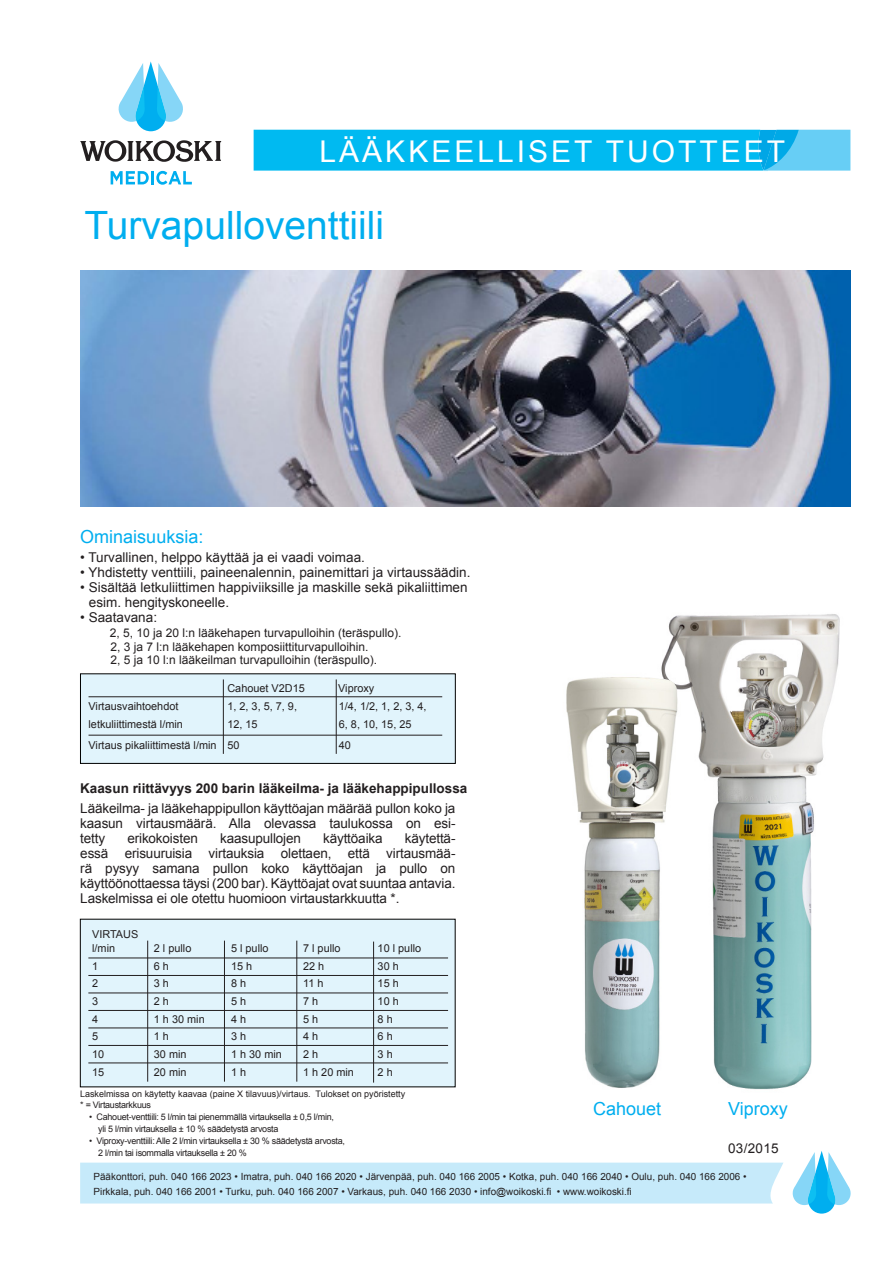
<style>
.page{position:relative;width:893px;height:1263px;background:#fff}
.page>*{position:absolute;margin:0;border:0;box-sizing:border-box;transform-origin:0 0}
.t1{font:39px "Arial";color:#00aeef}
.t2{font:30px "Arial";letter-spacing:.1em;color:#fff}
.t3{font:18px "Arial";color:#00aeef}
.t4{font:13.5px/15px "Arial";color:#231f20;text-align:justify}
.t5{font:700 13.5px "Arial";color:#231f20}
.t6{font:12px "Arial";color:#231f20}
.t7{font:10.95px "Arial";color:#231f20}
.t8{font:9.9px/15px "Arial";color:#231f20}
.t9{font:9px "Arial";letter-spacing:-.03em;color:#231f20}
.t10{font:9px "Arial";color:#231f20}
</style>
<div class="page">
<img style="left:662px;top:614px;width:178px;height:476px">
<img style="left:566px;top:665px;width:117px;height:425px">
<img style="left:80px;top:271px;width:770px;height:236px">
<div style="left:80px;top:1162px;width:703px;height:41px;background:#c6eafa"></div>
<svg style="left:792px;top:1151px;width:59px;height:62px"></svg>
<svg style="left:254px;top:130px;width:596px;height:41px;background:#0dbbf1"></svg>
<svg style="left:111px;top:171px;width:81px;height:14px"></svg>
<svg style="left:80px;top:140px;width:141px;height:22px"></svg>
<svg style="left:118px;top:61px;width:65px;height:70px"></svg>
<div style="left:80px;top:919px;width:375px;height:168px;background:#e1f4fc"></div>
<hr style="left:147px;top:941px;width:1px;height:141px;background:#231f20">
<hr style="left:88px;top:958px;width:360px;height:1px;background:#231f20">
<hr style="left:88px;top:975px;width:360px;height:1px;background:#231f20">
<hr style="left:88px;top:993px;width:360px;height:1px;background:#231f20">
<hr style="left:88px;top:1010px;width:360px;height:1px;background:#231f20">
<hr style="left:88px;top:1028px;width:360px;height:1px;background:#231f20">
<hr style="left:88px;top:1045px;width:360px;height:1px;background:#231f20">
<hr style="left:88px;top:1063px;width:360px;height:1px;background:#231f20">
<hr style="left:224px;top:941px;width:1px;height:141px;background:#231f20">
<hr style="left:297px;top:941px;width:1px;height:141px;background:#231f20">
<hr style="left:373px;top:941px;width:1px;height:141px;background:#231f20">
<div style="left:80px;top:674px;width:375px;height:89px;background:#e1f4fc"></div>
<hr style="left:89px;top:696px;width:353px;height:1px;background:#231f20">
<hr style="left:223px;top:679px;width:1px;height:75px;background:#231f20">
<hr style="left:336px;top:679px;width:1px;height:75px;background:#231f20">
<hr style="left:89px;top:735px;width:353px;height:1px;background:#231f20">
<p class="t2" style="left:320px;top:132px;width:467px">LÄÄKKEELLISET TUOTTEET</p>
<p class="t1" style="left:84px;top:200px;width:301px">Turvapulloventtiili</p>
<p class="t3" style="left:80px;top:525px;width:125px">Ominaisuuksia:</p>
<p class="t4" style="left:80px;top:550px;width:286px">• Turvallinen, helppo käyttää ja ei vaadi voimaa.</p>
<p class="t4" style="left:80px;top:565px;width:392px">• Yhdistetty venttiili, paineenalennin, painemittari ja virtaussäädin.</p>
<p class="t4" style="left:89px;top:580px;width:380px;text-indent:-9px">• Sisältää letkuliittimen happiviiksille ja maskille sekä pikaliittimen esim. hengityskoneelle.</p>
<p class="t4" style="left:80px;top:610px;width:78px">• Saatavana:</p>
<p class="t6" style="left:110px;top:625px;width:293px">2, 5, 10 ja 20 l:n lääkehapen turvapulloihin (teräspullo).</p>
<p class="t6" style="left:110px;top:639px;width:260px">2, 3 ja 7 l:n lääkehapen komposiittiturvapulloihin.</p>
<p class="t6" style="left:110px;top:652px;width:268px">2, 5 ja 10 l:n lääkeilman turvapulloihin (teräspullo).</p>
<p class="t7" style="left:227px;top:681px;width:79px">Cahouet V2D15</p>
<p class="t7" style="left:338px;top:681px;width:38px">Viproxy</p>
<p class="t7" style="left:89px;top:699px;width:91px">Virtausvaihtoehdot</p>
<p class="t7" style="left:227px;top:699px;width:71px">1, 2, 3, 5, 7, 9,</p>
<p class="t7" style="left:339px;top:699px;width:89px">1/4, 1/2, 1, 2, 3, 4,</p>
<p class="t7" style="left:89px;top:716px;width:96px">letkuliittimestä l/min</p>
<p class="t7" style="left:227px;top:716px;width:32px">12, 15</p>
<p class="t7" style="left:339px;top:716px;width:74px">6, 8, 10, 15, 25</p>
<p class="t7" style="left:89px;top:737px;width:152px">Virtaus pikaliittimestä l/min 50</p>
<p class="t7" style="left:339px;top:737px;width:14px">40</p>
<p class="t5" style="left:80px;top:779px;width:389px">Kaasun riittävyys 200 barin lääkeilma- ja lääkehappipullossa</p>
<p class="t4" style="left:80px;top:801px;width:377px">Lääkeilma- ja lääkehappipullon käyttöajan määrää pullon koko ja kaasun virtausmäärä. Alla olevassa taulukossa on esi&shy;tetty</p>
<p class="t4" style="left:80px;top:831px;width:377px;text-indent:324px">käytettä&shy;essä erisuuruisia virtauksia olettaen, että virtausmää&shy;rä pysyy samana pullon koko käyttöajan ja pullo on käyttöönottaessa täysi (200 bar). Käyttöajat ovat suuntaa antavia.<br>Laskelmissa ei ole otettu huomioon virtaustarkkuutta *.</p>
<p class="t7" style="left:92px;top:927px;width:48px">VIRTAUS</p>
<p class="t7" style="left:92px;top:941px;width:24px">l/min</p>
<p class="t7" style="left:154px;top:941px;width:39px">2 l pullo</p>
<p class="t7" style="left:231px;top:941px;width:39px">5 l pullo</p>
<p class="t7" style="left:303px;top:941px;width:39px">7 l pullo</p>
<p class="t7" style="left:378px;top:941px;width:45px">10 l pullo</p>
<p class="t7" style="left:92px;top:958px;width:8px">1</p>
<p class="t7" style="left:154px;top:958px;width:17px">6 h</p>
<p class="t7" style="left:231px;top:958px;width:23px">15 h</p>
<p class="t7" style="left:303px;top:958px;width:23px">22 h</p>
<p class="t7" style="left:378px;top:958px;width:23px">30 h</p>
<p class="t7" style="left:92px;top:976px;width:8px">2</p>
<p class="t7" style="left:154px;top:976px;width:17px">3 h</p>
<p class="t7" style="left:231px;top:976px;width:17px">8 h</p>
<p class="t7" style="left:303px;top:976px;width:22px">11 h</p>
<p class="t7" style="left:378px;top:976px;width:23px">15 h</p>
<p class="t7" style="left:92px;top:994px;width:8px">3</p>
<p class="t7" style="left:154px;top:994px;width:17px">2 h</p>
<p class="t7" style="left:231px;top:994px;width:17px">5 h</p>
<p class="t7" style="left:303px;top:994px;width:17px">7 h</p>
<p class="t7" style="left:378px;top:994px;width:23px">10 h</p>
<p class="t7" style="left:92px;top:1012px;width:8px">4</p>
<p class="t7" style="left:154px;top:1012px;width:52px">1 h 30 min</p>
<p class="t7" style="left:231px;top:1012px;width:17px">4 h</p>
<p class="t7" style="left:303px;top:1012px;width:17px">5 h</p>
<p class="t7" style="left:378px;top:1012px;width:17px">8 h</p>
<p class="t7" style="left:92px;top:1029px;width:8px">5</p>
<p class="t7" style="left:154px;top:1029px;width:17px">1 h</p>
<p class="t7" style="left:231px;top:1029px;width:17px">3 h</p>
<p class="t7" style="left:303px;top:1029px;width:17px">4 h</p>
<p class="t7" style="left:378px;top:1029px;width:17px">6 h</p>
<p class="t7" style="left:92px;top:1047px;width:14px">10</p>
<p class="t7" style="left:154px;top:1047px;width:34px">30 min</p>
<p class="t7" style="left:231px;top:1047px;width:52px">1 h 30 min</p>
<p class="t7" style="left:303px;top:1047px;width:17px">2 h</p>
<p class="t7" style="left:378px;top:1047px;width:17px">3 h</p>
<p class="t7" style="left:92px;top:1065px;width:14px">15</p>
<p class="t7" style="left:154px;top:1065px;width:34px">20 min</p>
<p class="t7" style="left:231px;top:1065px;width:17px">1 h</p>
<p class="t7" style="left:303px;top:1065px;width:52px">1 h 20 min</p>
<p class="t7" style="left:378px;top:1065px;width:17px">2 h</p>
<p class="t10" style="left:80px;top:1088px;width:327px">Laskelmissa on käytetty kaavaa (paine X tilavuus)/virtaus. Tulokset on pyöristetty</p>
<p class="t9" style="left:80px;top:1099px;width:72px">* = Virtaustarkkuus</p>
<p class="t9" style="left:89px;top:1111px;width:246px">• Cahouet-venttiili: 5 l/min tai pienemmällä virtauksella ± 0,5 l/min,</p>
<p class="t9" style="left:98px;top:1123px;width:182px">yli 5 l/min virtauksella ± 10 % säädetystä arvosta</p>
<p class="t9" style="left:89px;top:1135px;width:257px">• Viproxy-venttiili: Alle 2 l/min virtauksella ± 30 % säädetystä arvosta,</p>
<p class="t9" style="left:98px;top:1147px;width:150px">2 l/min tai isommalla virtauksella ± 20 %</p>
<p class="t4" style="left:127px;top:831px;width:72px">erikokoisten</p>
<p class="t4" style="left:220px;top:831px;width:82px">kaasupullojen</p>
<p class="t4" style="left:323px;top:831px;width:61px">käyttöaika</p>
<p class="t3" style="left:593px;top:1096px;width:70px">Cahouet</p>
<p class="t3" style="left:728px;top:1096px;width:61px">Viproxy</p>
<p class="t4" style="left:728px;top:1140px;width:52px">03/2015</p>
<p class="t8" style="left:94px;top:1169px;width:655px">Pääkonttori, puh. 040 166 2023 • Imatra, puh. 040 166 2020 • Järvenpää, puh. 040 166 2005 • Kotka, puh. 040 166 2040 • Oulu, puh. 040 166 2006 •<br>Pirkkala, puh. 040 166 2001 • Turku, puh. 040 166 2007 • Varkaus, puh. 040 166 2030 • info@woikoski.fi • www.woikoski.fi</p>
</div>
